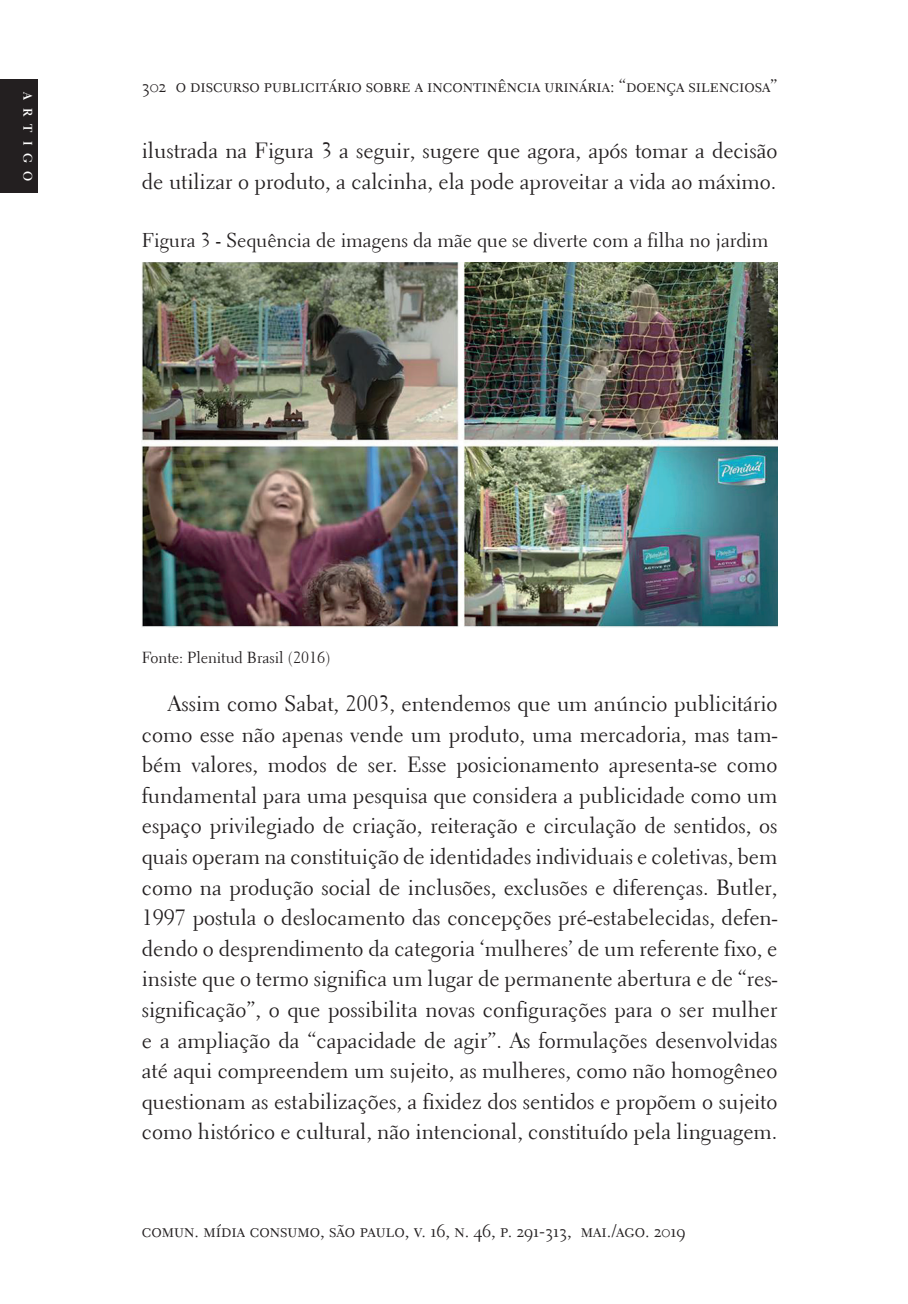
<style>
.page{position:relative;width:908px;height:1304px;background:#fff}
.page>*{position:absolute;margin:0;border:0;box-sizing:border-box;transform-origin:0 0}
.t1{font:22px/30.6px "Electra LH";color:#231f20}
.t2{font:20px "Electra LH";color:#231f20}
.t3{font:18px "Electra LH Regular SC";color:#231f20}
.t4{font:16px "Electra LH";color:#231f20}
.t5{font:700 12.4px "Electra LH";color:#fff}
.s1{font-weight:700}
</style>
<div class="page">
<div style="left:0;top:79px;width:38px;height:114px;background:#231f20"></div>
<img style="left:142px;top:262px;width:635px;height:366px">
<p class="t5" style="left:35px;top:92px;width:91px;rotate:90deg">ARTIGO</p>
<p class="t3" style="left:142px;top:75px;width:636px">302 o discurso publicitário sobre a incontinência urinária: “doença silenciosa”</p>
<p class="t1" style="left:142px;top:135px;width:637px">ilustrada na Figura 3 a seguir, sugere que agora, após tomar a decisão de utilizar o produto, a calcinha, ela pode aproveitar a vida ao máximo.</p>
<p class="t2" style="left:142px;top:228px;width:628px">Figura 3 <span class="s1">-</span> Sequência de imagens da mãe que se diverte com a filha no jardim</p>
<p class="t4" style="left:142px;top:648px;width:190px">Fonte: Plenitud Brasil (2016)</p>
<p class="t1" style="left:142px;top:688px;width:637px;text-align:justify;text-indent:26px">Assim como Sabat, 2003, entendemos que um anúncio publicitário como esse não apenas vende um produto, uma mercadoria, mas tam&shy;bém valores, modos de ser. Esse posicionamento apresenta-se como fundamental para uma pesquisa que considera a publicidade como um espaço privilegiado de criação, reiteração e circulação de sentidos, os quais operam na constituição de identidades individuais e coletivas, bem como na produção social de inclusões, exclusões e diferenças. Butler, 1997 postula o deslocamento das concepções pré-estabelecidas, defen&shy;dendo o desprendimento da categoria ‘mulheres’ de um referente fixo, e insiste que o termo significa um lugar de permanente abertura e de “res&shy;significação”, o que possibilita novas configurações para o ser mulher e a ampliação da “capacidade de agir”. As formulações desenvolvidas até aqui compreendem um sujeito, as mulheres, como não homogêneo questionam as estabilizações, a fixidez dos sentidos e propõem o sujeito como histórico e cultural, não intencional, constituído pela linguagem.</p>
<p class="t3" style="left:142px;top:1220px;width:545px">comun. mídia consumo, são paulo, v. 16, n. 46, p. 291-313, mai./ago. 2019</p>
</div>
